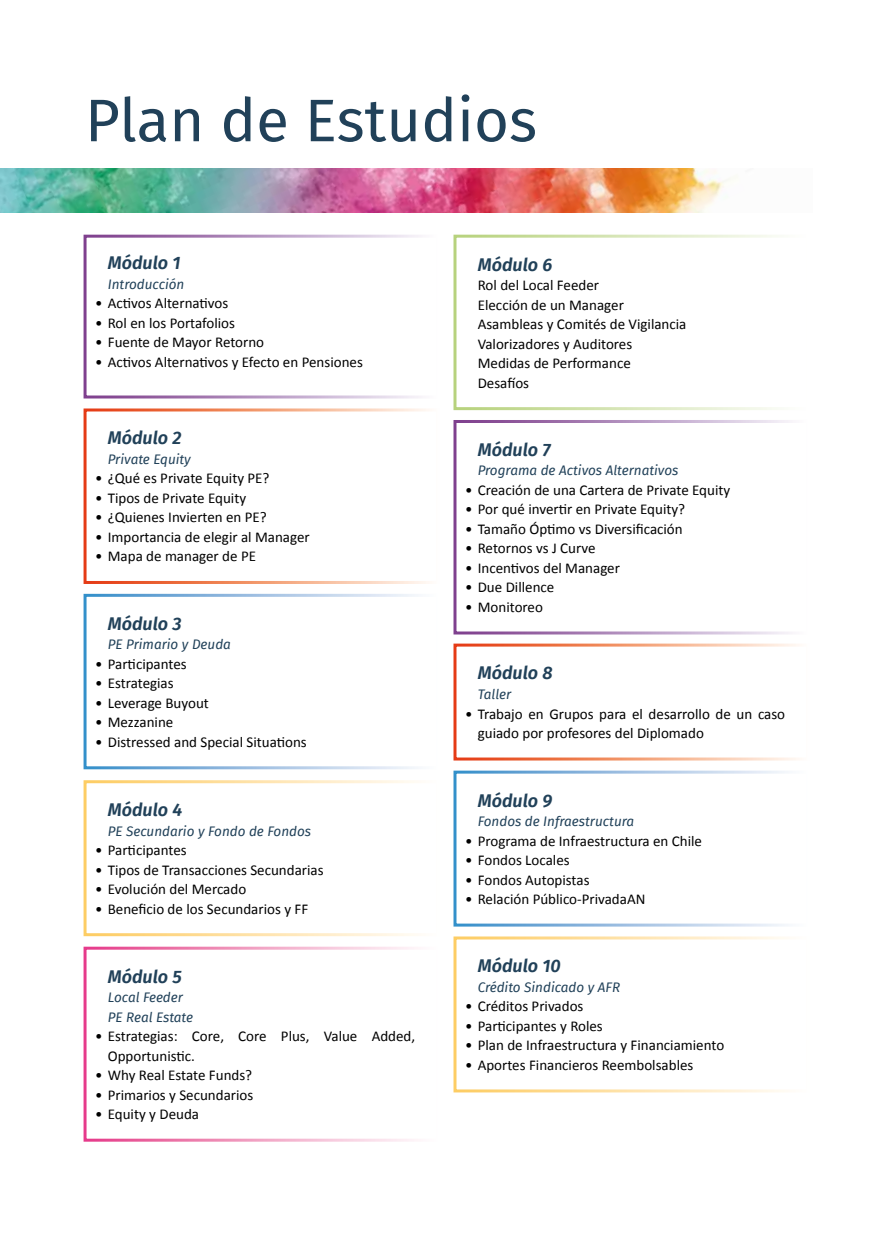
<style>
.page{position:relative;width:893px;height:1234px;background:#fff}
.page>*{position:absolute;margin:0;border:0;box-sizing:border-box;transform-origin:0 0}
.t1{font:60px "Fira Sans";color:#214159}
.t2{font:italic 600 18px "Fira Sans";color:#214159}
.t3{font:15px/19.5px "Calibri";color:#000}
.t4{font:italic 13.5px/19.5px "Fira Sans";color:#214159}
</style>
<div class="page">
<img style="left:0;top:169px;width:731px;height:43px">
<div style="left:84px;top:234px;width:355px;height:164px;border:3px solid #fff"></div>
<div style="left:84px;top:408px;width:355px;height:176px;border:3px solid #fff"></div>
<div style="left:84px;top:593px;width:355px;height:176px;border:3px solid #fff"></div>
<div style="left:84px;top:780px;width:355px;height:156px;border:3px solid #fff"></div>
<div style="left:84px;top:946px;width:355px;height:195px;border:3px solid #fff"></div>
<div style="left:453px;top:420px;width:356px;height:214px;border:3px solid #fff"></div>
<div style="left:453px;top:643px;width:356px;height:117px;border:3px solid #fff"></div>
<div style="left:453px;top:770px;width:356px;height:156px;border:3px solid #fff"></div>
<div style="left:453px;top:936px;width:356px;height:156px;border:3px solid #fff"></div>
<div style="left:453px;top:234px;width:356px;height:176px;border:3px solid #fff"></div>
<h1 class="t1" style="left:85px;top:75px;width:453px">Plan de Estudios</h1>
<p class="t2" style="left:108px;top:248px;width:74px">Módulo 1</p>
<p class="t4" style="left:108px;top:274px;width:78px">Introducción</p>
<p class="t3" style="left:95px;top:294px;width:135px">• Activos Alternativos</p>
<p class="t3" style="left:95px;top:313px;width:142px">• Rol en los Portafolios</p>
<p class="t3" style="left:95px;top:333px;width:171px">• Fuente de Mayor Retorno</p>
<p class="t3" style="left:95px;top:352px;width:269px">• Activos Alternativos y Efecto en Pensiones</p>
<p class="t2" style="left:108px;top:423px;width:75px">Módulo 2</p>
<p class="t4" style="left:108px;top:449px;width:85px">Private Equity</p>
<p class="t3" style="left:95px;top:468px;width:176px">• ¿Qué es Private Equity PE?</p>
<p class="t3" style="left:95px;top:488px;width:153px">• Tipos de Private Equity</p>
<p class="t3" style="left:95px;top:507px;width:173px">• ¿Quienes Invierten en PE?</p>
<p class="t3" style="left:95px;top:527px;width:216px">• Importancia de elegir al Manager</p>
<p class="t3" style="left:95px;top:546px;width:163px">• Mapa de manager de PE</p>
<p class="t2" style="left:108px;top:608px;width:75px">Módulo 3</p>
<p class="t4" style="left:108px;top:634px;width:125px">PE Primario y Deuda</p>
<p class="t3" style="left:95px;top:654px;width:93px">• Participantes</p>
<p class="t3" style="left:95px;top:673px;width:80px">• Estrategias</p>
<p class="t3" style="left:95px;top:693px;width:115px">• Leverage Buyout</p>
<p class="t3" style="left:95px;top:712px;width:80px">• Mezzanine</p>
<p class="t3" style="left:95px;top:732px;width:213px">• Distressed and Special Situations</p>
<p class="t2" style="left:108px;top:794px;width:76px">Módulo 4</p>
<p class="t4" style="left:108px;top:820px;width:205px">PE Secundario y Fondo de Fondos</p>
<p class="t3" style="left:95px;top:840px;width:93px">• Participantes</p>
<p class="t3" style="left:95px;top:859px;width:230px">• Tipos de Transacciones Secundarias</p>
<p class="t3" style="left:95px;top:879px;width:153px">• Evolución del Mercado</p>
<p class="t3" style="left:95px;top:898px;width:215px">• Beneficio de los Secundarios y FF</p>
<p class="t2" style="left:108px;top:961px;width:76px">Módulo 5</p>
<p class="t4" style="left:108px;top:987px;width:87px">Local Feeder<br>PE Real Estate</p>
<p class="t3" style="left:108px;top:1026px;width:309px;text-indent:-13px">• Estrategias: Core, Core Plus, Value Added,<br>Opportunistic.</p>
<p class="t3" style="left:95px;top:1065px;width:159px">• Why Real Estate Funds?</p>
<p class="t3" style="left:95px;top:1084px;width:160px">• Primarios y Secundarios</p>
<p class="t3" style="left:95px;top:1104px;width:106px">• Equity y Deuda</p>
<p class="t2" style="left:478px;top:249px;width:76px">Módulo 6</p>
<p class="t3" style="left:478px;top:275px;width:210px">Rol del Local Feeder<br>Elección de un Manager<br>Asambleas y Comités de Vigilancia<br>Valorizadores y Auditores<br>Medidas de Performance<br>Desafíos</p>
<p class="t2" style="left:478px;top:435px;width:74px">Módulo 7</p>
<p class="t4" style="left:478px;top:460px;width:202px">Programa de Activos Alternativos</p>
<p class="t3" style="left:465px;top:480px;width:267px">• Creación de una Cartera de Private Equity</p>
<p class="t3" style="left:465px;top:499px;width:222px">• Por qué invertir en Private Equity?</p>
<p class="t3" style="left:465px;top:519px;width:219px">• Tamaño Óptimo vs Diversificación</p>
<p class="t3" style="left:465px;top:538px;width:132px">• Retornos vs J Curve</p>
<p class="t3" style="left:465px;top:558px;width:157px">• Incentivos del Manager</p>
<p class="t3" style="left:465px;top:577px;width:91px">• Due Dillence</p>
<p class="t3" style="left:465px;top:597px;width:80px">• Monitoreo</p>
<p class="t2" style="left:478px;top:658px;width:76px">Módulo 8</p>
<p class="t4" style="left:478px;top:684px;width:35px">Taller</p>
<p class="t3" style="left:478px;top:703px;width:309px;text-indent:-13px">• Trabajo en Grupos para el desarrollo de un caso guiado por profesores del Diplomado</p>
<p class="t2" style="left:478px;top:785px;width:76px">Módulo 9</p>
<p class="t4" style="left:478px;top:811px;width:158px">Fondos de Infraestructura</p>
<p class="t3" style="left:465px;top:830px;width:239px">• Programa de Infraestructura en Chile</p>
<p class="t3" style="left:465px;top:850px;width:106px">• Fondos Locales</p>
<p class="t3" style="left:465px;top:869px;width:126px">• Fondos Autopistas</p>
<p class="t3" style="left:465px;top:889px;width:182px">• Relación Público-PrivadaAN</p>
<p class="t2" style="left:478px;top:951px;width:84px">Módulo 10</p>
<p class="t4" style="left:478px;top:976px;width:144px">Crédito Sindicado y AFR</p>
<p class="t3" style="left:465px;top:996px;width:120px">• Créditos Privados</p>
<p class="t3" style="left:465px;top:1015px;width:139px">• Participantes y Roles</p>
<p class="t3" style="left:465px;top:1035px;width:261px">• Plan de Infraestructura y Financiamiento</p>
<p class="t3" style="left:465px;top:1054px;width:230px">• Aportes Financieros Reembolsables</p>
</div>
